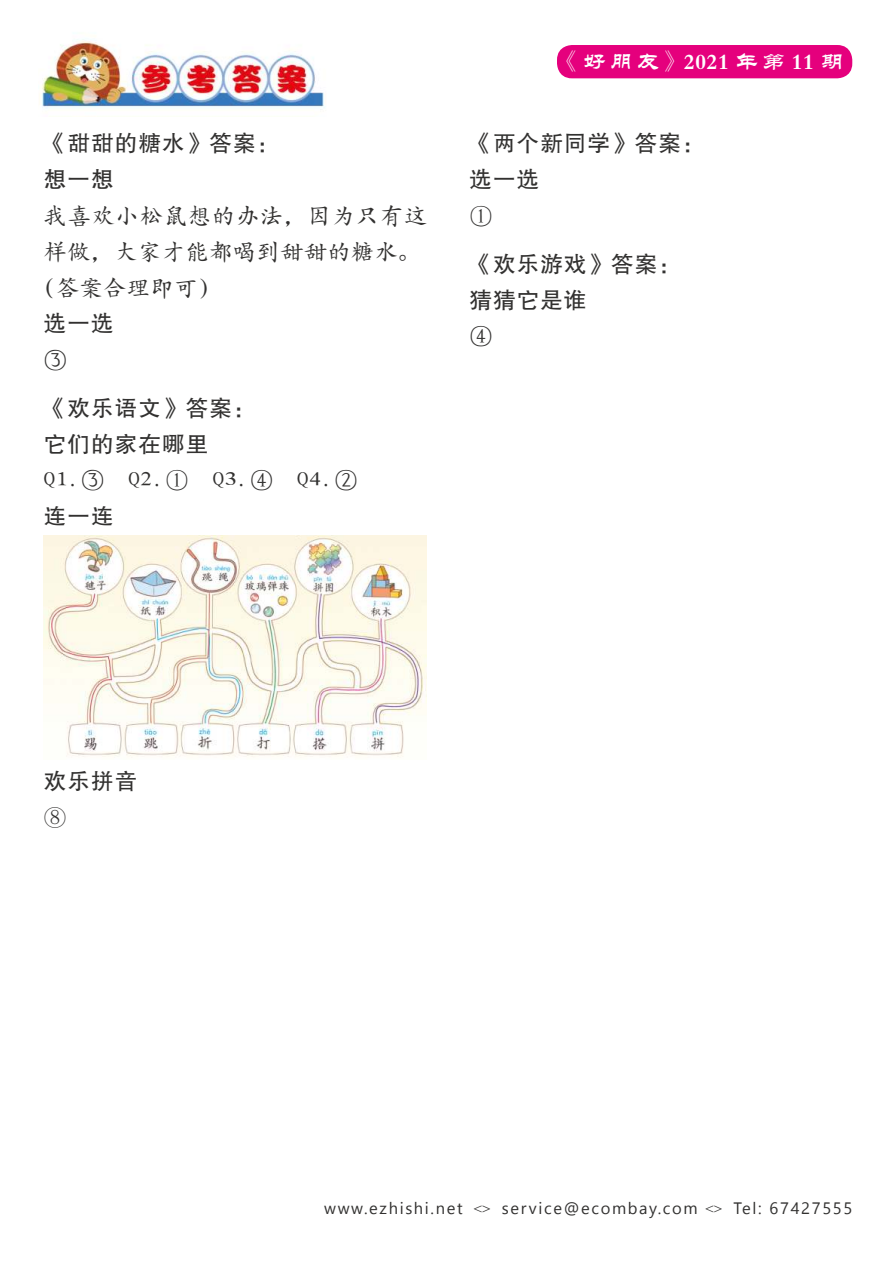
<style>
.page{position:relative;width:896px;height:1263px;background:#fff}
.page>*{position:absolute;margin:0;border:0;box-sizing:border-box;transform-origin:0 0}
.t1{font:22.5px/36px "FZHTJW GB1 0";letter-spacing:.05em;color:#323130}
.t2{font:22.5px/36px "Stone kai Ti";letter-spacing:.05em;color:#323130}
.t3{font:22.5px "FZL2 JW GB1 0";color:#fff}
.t4{font:300 22.5px "Adobe Song Std";color:#323130}
.t5{font:16.5px "Segoe UI";letter-spacing:.1em;color:#323130}
.s1{font-family:"Stone kai Ti"}
</style>
<div class="page">
<div style="left:557px;top:45px;width:295px;height:33px;background:#e5007d;border-radius:15px"></div>
<img style="left:39px;top:39px;width:287px;height:71px">
<img style="left:44px;top:536px;width:383px;height:222px">
<p class="t1" style="left:44px;top:126px;width:237px">《甜甜的糖水》答案：想一想</p>
<p class="t2" style="left:44px;top:198px;width:384px">我喜欢小松鼠想的办法，因为只有这样做，大家才能都喝到甜甜的糖水。(答案合理即可)</p>
<p class="t1" style="left:44px;top:306px;width:71px">选一选</p>
<p class="t2" style="left:44px;top:342px;width:24px">③</p>
<p class="t1" style="left:44px;top:391px;width:213px">《欢乐语文》答案：它们的家在哪里</p>
<p class="t2" style="left:44px;top:463px;width:314px">Q1.③　Q2.①　Q3.④　Q4.②</p>
<p class="t1" style="left:44px;top:499px;width:71px">连一连</p>
<p class="t3" style="left:556px;top:49px;width:288px">《好朋友》2021 年第 11 期</p>
<p class="t1" style="left:469px;top:126px;width:237px">《两个新同学》答案：选一选</p>
<p class="t2" style="left:469px;top:198px;width:24px">①</p>
<p class="t1" style="left:469px;top:247px;width:213px">《欢乐游戏》答案：猜猜它是谁</p>
<p class="t2" style="left:469px;top:319px;width:24px">④</p>
<p class="t1" style="left:44px;top:764px;width:95px">欢乐拼音</p>
<p class="t4" style="left:44px;top:805px;width:24px">⑧</p>
<p class="t5" style="left:324px;top:1202px;width:529px">www.ezhishi.net <span class="s1">&lt;&gt;</span> service@ecombay.com <span class="s1">&lt;&gt;</span> Tel: 67427555</p>
</div>
